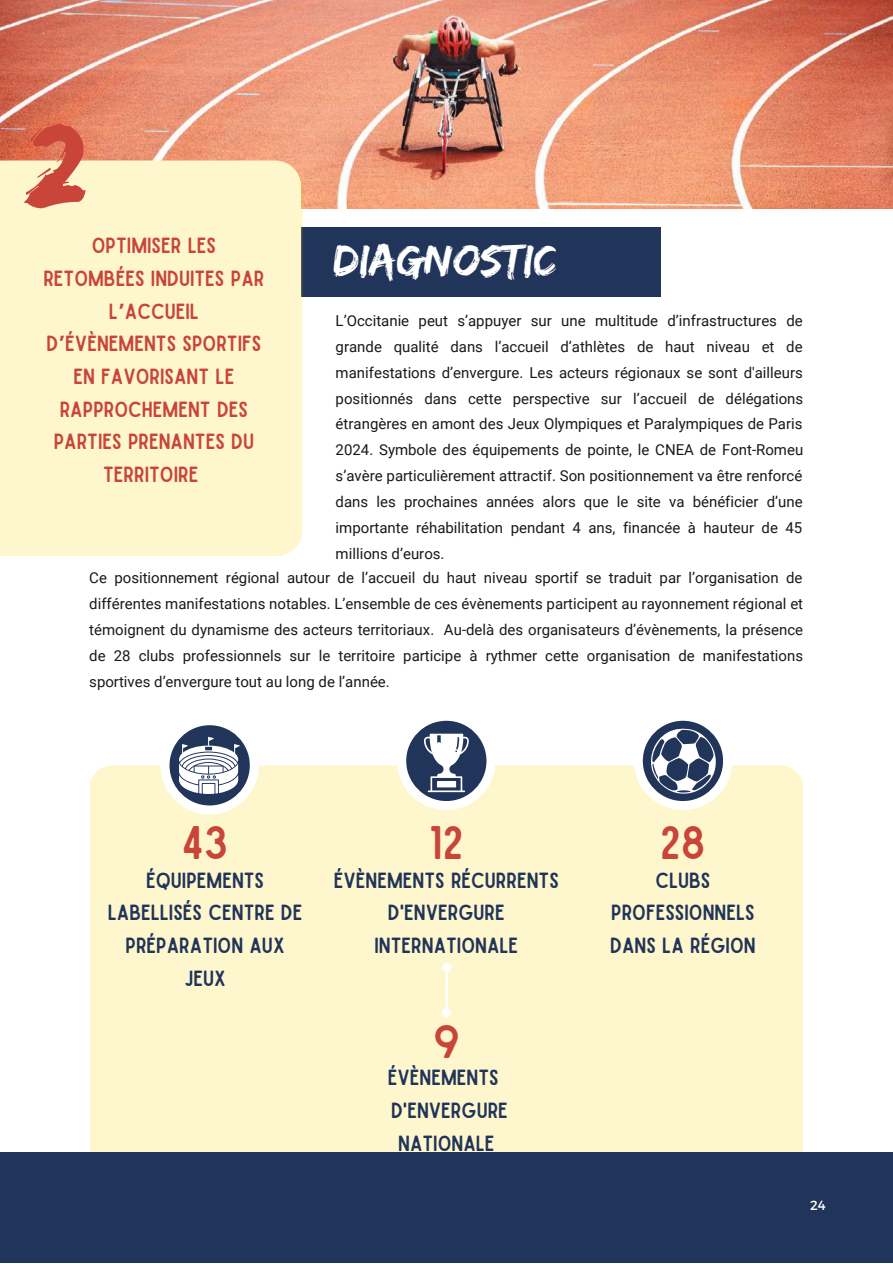
<style>
.page{position:relative;width:893px;height:1264px;background:#fff}
.page>*{position:absolute;margin:0;border:0;box-sizing:border-box;transform-origin:0 0}
.t1{font:119.1px "Edo";color:#c94539}
.t2{font:45.75px "Edo";color:#fff}
.t3{font:45px "Sailors";color:#c94539}
.t4{font:21px/32.5px "Sailors";color:#213459;text-align:center}
.t5{font:21px/32.5px "Sailors";color:#c94539;text-align:center}
.t6{font:15px "Roboto";color:#191919}
.t7{font:13.2px "Montserrat";color:#fff}
.s1{font-family:"Noto Sans Gurmukhi";font-weight:700}
</style>
<div class="page">
<div style="left:90px;top:765px;width:713px;height:387px;background:#fef7cd"></div>
<div style="left:160px;top:716px;width:99px;height:98px;background:#fff;border-radius:50%"></div>
<div style="left:169px;top:725px;width:81px;height:80px;background:#213459;border-radius:50%"></div>
<div style="left:397px;top:711px;width:98px;height:99px;background:#fff;border-radius:50%"></div>
<div style="left:406px;top:720px;width:80px;height:81px;background:#213459;border-radius:50%"></div>
<div style="left:633px;top:711px;width:99px;height:99px;background:#fff;border-radius:50%"></div>
<div style="left:642px;top:720px;width:81px;height:81px;background:#213459;border-radius:50%"></div>
<div style="left:0;top:1152px;width:892px;height:110px;background:#213459"></div>
<div style="left:220px;top:227px;width:441px;height:70px;background:#213459"></div>
<img style="left:0;top:0;width:892px;height:208px">
<div style="left:0;top:160px;width:302px;height:396px;background:#fef7cd"></div>
<svg style="left:179px;top:736px;width:61px;height:58px"></svg>
<svg style="left:424px;top:733px;width:45px;height:59px"></svg>
<hr style="left:445px;top:971px;width:3px;height:37px;background:#fff">
<svg style="left:440px;top:961px;width:13px;height:12px"></svg>
<svg style="left:440px;top:1006px;width:13px;height:12px"></svg>
<svg style="left:648px;top:727px;width:69px;height:67px"></svg>
<h1 class="t1" style="left:27px;top:93px;width:58px">2</h1>
<h3 class="t5" style="left:43px;top:230px;width:222px">OPTIMISER LES<br>RETOMBÉES INDUITES PAR<br>L<span class="s1">’</span>ACCUEIL<br>D<span class="s1">’</span>ÉVÈNEMENTS SPORTIFS<br>EN FAVORISANT LE<br>RAPPROCHEMENT DES<br>PARTIES PRENANTES DU<br>TERRITOIRE</h3>
<h2 class="t2" style="left:333px;top:233px;width:225px">DIAGNOSTIC</h2>
<p class="t6" style="left:335px;top:312px;width:468px">L’Occitanie peut s’appuyer sur une multitude d’infrastructures de</p>
<p class="t6" style="left:335px;top:338px;width:468px">grande qualité dans l’accueil d’athlètes de haut niveau et de</p>
<p class="t6" style="left:335px;top:364px;width:468px">manifestations d’envergure. Les acteurs régionaux se sont d'ailleurs</p>
<p class="t6" style="left:335px;top:389px;width:469px">positionnés dans cette perspective sur l’accueil de délégations</p>
<p class="t6" style="left:335px;top:415px;width:468px">étrangères en amont des Jeux Olympiques et Paralympiques de Paris</p>
<p class="t6" style="left:335px;top:441px;width:469px">2024. Symbole des équipements de pointe, le CNEA de Font-Romeu</p>
<p class="t6" style="left:335px;top:467px;width:468px">s’avère particulièrement attractif. Son positionnement va être renforcé</p>
<p class="t6" style="left:335px;top:493px;width:468px">dans les prochaines années alors que le site va bénéficier d’une</p>
<p class="t6" style="left:335px;top:519px;width:468px">importante réhabilitation pendant 4 ans, financée à hauteur de 45</p>
<p class="t6" style="left:335px;top:545px;width:110px">millions d’euros.</p>
<p class="t6" style="left:89px;top:569px;width:714px">Ce positionnement régional autour de l’accueil du haut niveau sportif se traduit par l’organisation de</p>
<p class="t6" style="left:89px;top:595px;width:715px">différentes manifestations notables. L’ensemble de ces évènements participent au rayonnement régional et</p>
<p class="t6" style="left:89px;top:621px;width:715px">témoignent du dynamisme des acteurs territoriaux. Au-delà des organisateurs d’évènements, la présence</p>
<p class="t6" style="left:89px;top:647px;width:715px">de 28 clubs professionnels sur le territoire participe à rythmer cette organisation de manifestations</p>
<p class="t6" style="left:89px;top:673px;width:302px">sportives d’envergure tout au long de l’année.</p>
<h3 class="t3" style="left:182px;top:825px;width:48px">43</h3>
<h3 class="t4" style="left:108px;top:864px;width:196px">ÉQUIPEMENTS<br>LABELLISÉS CENTRE DE<br>PRÉPARATION AUX<br>JEUX</h3>
<h3 class="t3" style="left:429px;top:825px;width:36px">12</h3>
<h3 class="t4" style="left:334px;top:864px;width:226px">ÉVÈNEMENTS RÉCURRENTS<br>D'ENVERGURE<br>INTERNATIONALE</h3>
<h3 class="t3" style="left:433px;top:1024px;width:29px">9</h3>
<h3 class="t4" style="left:388px;top:1062px;width:122px">ÉVÈNEMENTS<br>D'ENVERGURE<br>NATIONALE</h3>
<h3 class="t3" style="left:660px;top:825px;width:47px">28</h3>
<h3 class="t4" style="left:610px;top:864px;width:147px">CLUBS<br>PROFESSIONNELS<br>DANS LA RÉGION</h3>
<p class="t7" style="left:810px;top:1196px;width:17px">24</p>
</div>
